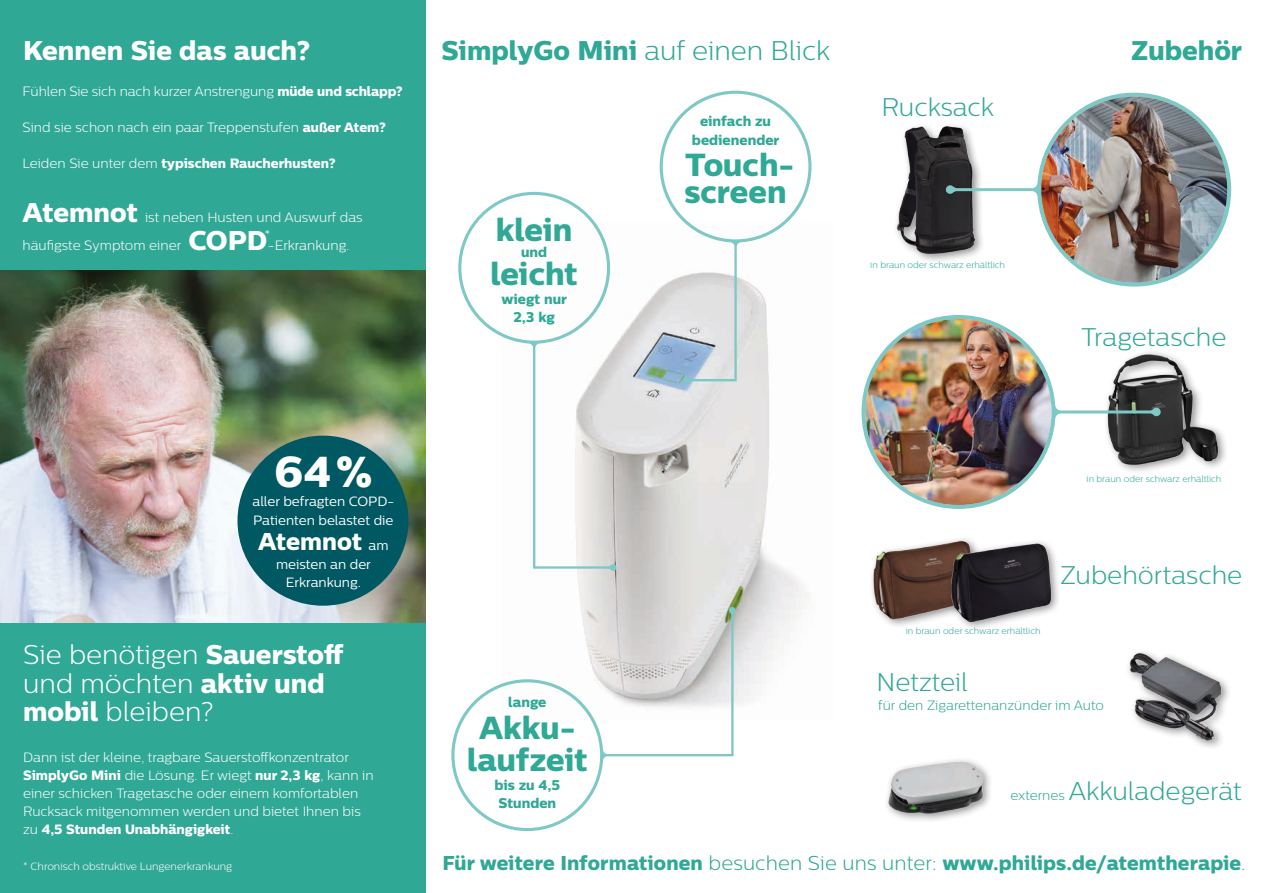
<style>
.page{position:relative;width:1263px;height:893px;background:#fff}
.page>*{position:absolute;margin:0;border:0;box-sizing:border-box;transform-origin:0 0}
.t1{font:43.2px "Centrale Sans X Bold";color:#fff}
.t2{font:31.8px/27px "Centrale Sans X Bold";color:#30a896}
.t3{font:300 27px/28.5px "Centrale Sans";color:#fff}
.t4{font:300 27px "Centrale Sans";color:#30a896}
.t5{font:27px "Centrale Sans X Bold";color:#fff}
.t6{font:27px "Centrale Sans X Bold";color:#30a896}
.t7{font:300 25.5px "Centrale Sans";color:#30a896}
.t8{font:24.3px "Centrale Sans X Bold";color:#fff}
.t9{font:20.1px "Centrale Sans X Bold";letter-spacing:.005em;color:#30a896}
.t10{font:14.1px/18.5px "Centrale Sans X Bold";color:#30a896;text-align:center}
.t11{font:300 13.5px/18px "Centrale Sans";color:#fff}
.t12{font:13.5px "Centrale Sans X Bold";color:#fff}
.t13{font:300 13.5px "Centrale Sans";color:#30a896}
.t14{font:13.35px/18.9px "Centrale Sans";color:#fff}
.t15{font:300 10.5px "Centrale Sans";color:#fff}
.t16{font:300 9px "Centrale Sans";color:#30a896}
.s1{font-family:"Centrale Sans X Bold";font-weight:400}
.s2{font-family:"Centrale Sans";font-weight:300}
.s3{font-family:"Centrale Sans X Bold";font-weight:400;font-size:27px}
.s4{font-family:"Centrale Sans";font-size:13.35px}
.s5{font-size:13.5px}
</style>
<div class="page">
<img style="left:577px;top:289px;width:231px;height:415px">
<img style="left:1128px;top:651px;width:101px;height:96px">
<img style="left:887px;top:759px;width:103px;height:62px">
<div style="left:869px;top:536px;width:115px;height:93px;background:#1a171c;opacity:.5"></div>
<img style="left:869px;top:536px;width:110px;height:88px">
<svg style="left:458px;top:192px;width:158px;height:379px"></svg>
<svg style="left:451px;top:607px;width:285px;height:224px"></svg>
<div style="left:893px;top:122px;width:93px;height:143px;background:#1a171c;opacity:.5"></div>
<img style="left:893px;top:124px;width:53px;height:131px">
<img style="left:1161px;top:353px;width:65px;height:115px">
<div style="left:946px;top:539px;width:115px;height:93px;background:#fff"></div>
<img style="left:943px;top:540px;width:115px;height:87px">
<svg style="left:659px;top:91px;width:153px;height:292px"></svg>
<div style="left:0;top:0;width:425px;height:893px;background:#30a896"></div>
<img style="left:0;top:271px;width:425px;height:351px">
<div style="left:237px;top:436px;width:171px;height:170px;background:#005863;border-radius:50%"></div>
<svg style="left:946px;top:93px;width:285px;height:194px"></svg>
<img style="left:1041px;top:97px;width:186px;height:186px">
<svg style="left:861px;top:315px;width:300px;height:194px"></svg>
<img style="left:865px;top:319px;width:187px;height:186px">
<h3 class="t5" style="left:23px;top:33px;width:289px">Kennen Sie das auch?</h3>
<p class="t11" style="left:23px;top:82px;width:382px">Fühlen Sie sich nach kurzer Anstrengung <span class="s1">müde und schlapp?</span></p>
<p class="t11" style="left:23px;top:118px;width:365px">Sind sie schon nach ein paar Treppenstufen <span class="s1">außer Atem?</span></p>
<p class="t12" style="left:23px;top:154px;width:315px"><span class="s2">Leiden Sie unter dem</span> typischen Raucherhusten?</p>
<p class="t11" style="left:23px;top:202px;width:342px;line-height:28.5px"><span class="s3">Atemnot</span> ist neben Husten und Auswurf das häufigste Symptom einer <span class="s3">COPD</span>*</p>
<p class="t11" style="left:268px;top:236px;width:83px">-Erkrankung.</p>
<h3 class="t4" style="left:441px;top:35px;width:390px"><span class="s1">SimplyGo Mini</span> auf einen Blick</h3>
<h3 class="t6" style="left:1131px;top:33px;width:112px">Zubehör</h3>
<h2 class="t2" style="left:496px;top:216px;width:78px">klein</h2>
<p class="t10" style="left:521px;top:242px;width:28px">und</p>
<h2 class="t2" style="left:490px;top:260px;width:89px">leicht</h2>
<p class="t10" style="left:501px;top:289px;width:67px">wiegt nur<br>2,3 kg</p>
<p class="t10" style="left:692px;top:111px;width:89px">einfach zu bedienender</p>
<h2 class="t2" style="left:684px;top:151px;width:112px">Touch&shy;screen</h2>
<h3 class="t7" style="left:881px;top:93px;width:114px">Rucksack</h3>
<p class="t16" style="left:870px;top:260px;width:136px">in braun oder schwarz erhältlich</p>
<h3 class="t7" style="left:1081px;top:322px;width:147px">Tragetasche</h3>
<h1 class="t1" style="left:274px;top:445px;width:100px">64%</h1>
<p class="t14" style="left:253px;top:492px;width:143px">aller befragten COPD-<br>Patienten belastet die</p>
<h3 class="t8" style="left:258px;top:526px;width:132px">Atemnot <span class="s4">am</span></h3>
<p class="t14" style="left:276px;top:554px;width:96px;text-align:center">meisten an der<br>Erkrankung.</p>
<h3 class="t3" style="left:23px;top:640px;width:322px">Sie benötigen <span class="s1">Sauerstoff </span>und möchten <span class="s1">aktiv und mobil</span> bleiben?</h3>
<p class="t11" style="left:23px;top:748px;width:352px">Dann ist der kleine, tragbare Sauerstoffkonzentrator <span class="s1">SimplyGo Mini</span> die Lösung. Er wiegt <span class="s1">nur 2,3 kg</span>, kann in einer schicken Tragetasche oder einem komfortablen Rucksack mitgenommen werden und bietet Ihnen bis</p>
<p class="t12" style="left:23px;top:820px;width:212px"><span class="s2">zu</span> 4,5 Stunden Unabhängigkeit<span class="s2">.</span></p>
<p class="t15" style="left:23px;top:860px;width:211px">* Chronisch obstruktive Lungenerkrankung</p>
<p class="t16" style="left:1086px;top:474px;width:136px">in braun oder schwarz erhältlich</p>
<p class="t10" style="left:508px;top:693px;width:40px">lange</p>
<h2 class="t2" style="left:467px;top:712px;width:122px;line-height:31.8px;text-align:center">Akku&shy;laufzeit</h2>
<p class="t10" style="left:495px;top:775px;width:67px;text-align:left">bis zu 4,5<br>Stunden</p>
<p class="t16" style="left:906px;top:625px;width:136px">in braun oder schwarz erhältlich</p>
<h3 class="t7" style="left:1060px;top:560px;width:183px">Zubehörtasche</h3>
<h3 class="t7" style="left:876px;top:668px;width:93px">Netzteil</h3>
<p class="t13" style="left:878px;top:697px;width:227px">für den Zigarettenanzünder im Auto</p>
<h3 class="t7" style="left:1010px;top:776px;width:233px"><span class="s5">externes</span> Akkuladegerät</h3>
<h3 class="t9" style="left:442px;top:850px;width:805px">Für weitere Informationen <span class="s2">besuchen Sie uns unter:</span> www.philips.de/atemtherapie<span class="s2">.</span></h3>
</div>
